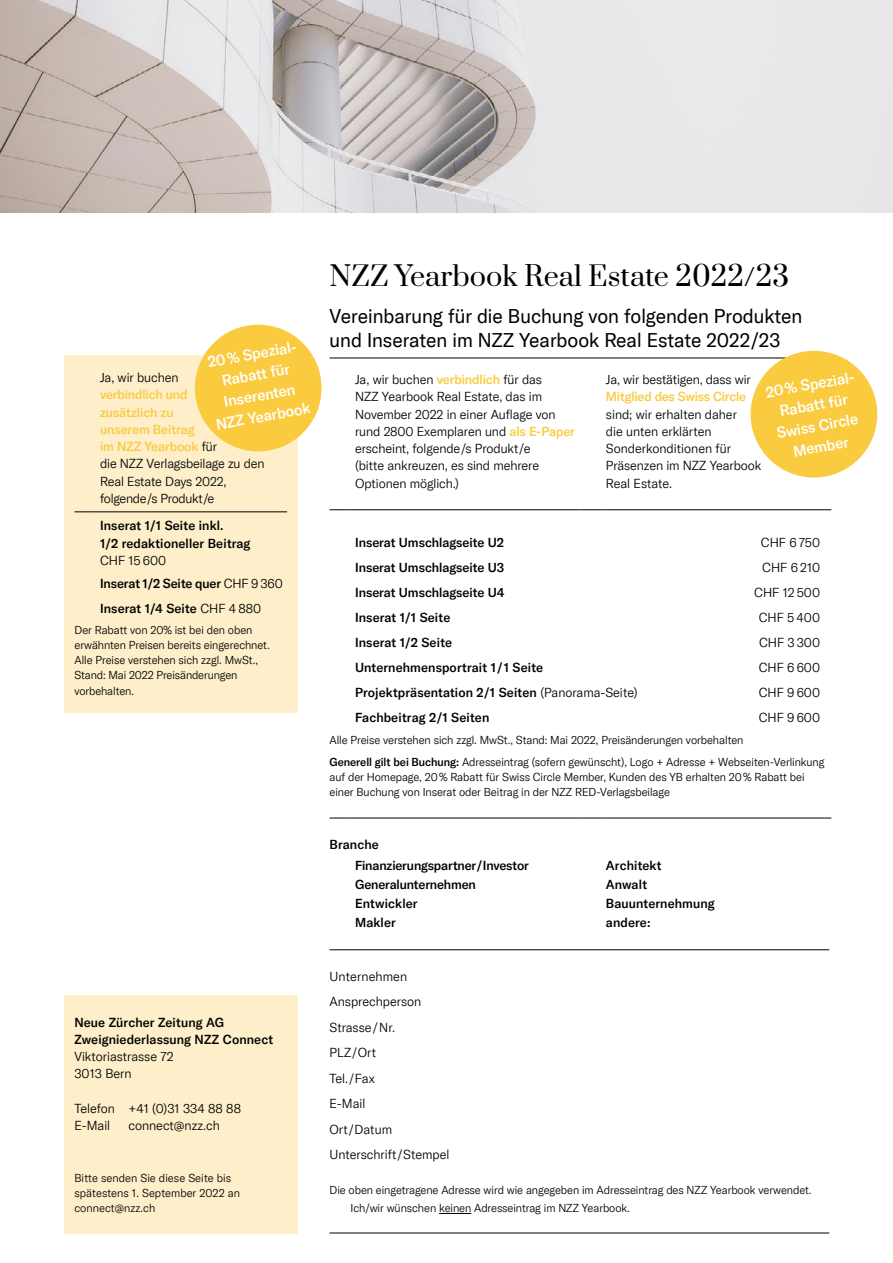
<style>
.page{position:relative;width:893px;height:1263px;background:#fff}
.page>*{position:absolute;margin:0;border:0;box-sizing:border-box;transform-origin:0 0}
.t1{font:27px "Prata";color:#000}
.t2{font:19.5px/24px "GT America";color:#000}
.t3{font:500 15px/21px "GT America";color:#fff;text-align:center}
.t4{font:300 12.75px/17.2px "GT America";letter-spacing:-.005em;color:#000}
.t5{font:500 12.75px/17.2px "GT America";letter-spacing:.01em;color:#000}
.t6{font:500 12.75px/20.7px "GT America";letter-spacing:-.01em;color:#000}
.t7{font:500 12.75px "GT America";letter-spacing:-.015em;color:#facb3f}
.t8{font:300 11.25px/15px "GT America";letter-spacing:-.005em;color:#000}
.s1{font-weight:500;color:#facb3f}
.s2{font-weight:300}
.s3{font-weight:500}
</style>
<div class="page">
<img style="left:0;top:0;width:893px;height:213px">
<div style="left:64px;top:995px;width:234px;height:238px;background:#feefca"></div>
<hr style="left:330px;top:1233px;width:499px;height:1px;background:#000">
<hr style="left:330px;top:358px;width:499px;height:1px;background:#000">
<hr style="left:330px;top:949px;width:499px;height:1px;background:#000">
<svg style="left:330px;top:509px;width:21px;height:1px"></svg>
<hr style="left:351px;top:509px;width:229px;height:1px;background:#000">
<svg style="left:580px;top:509px;width:22px;height:1px"></svg>
<hr style="left:602px;top:509px;width:229px;height:1px;background:#000">
<svg style="left:330px;top:818px;width:21px;height:1px"></svg>
<hr style="left:351px;top:818px;width:229px;height:1px;background:#000">
<svg style="left:580px;top:818px;width:22px;height:1px"></svg>
<hr style="left:602px;top:818px;width:229px;height:1px;background:#000">
<div style="left:751px;top:351px;width:126px;height:126px;background:#facb3f;border-radius:50%"></div>
<div style="left:64px;top:356px;width:234px;height:357px;background:#feefca"></div>
<div style="left:195px;top:325px;width:127px;height:126px;background:#facb3f;border-radius:50%"></div>
<svg style="left:75px;top:512px;width:21px;height:1px"></svg>
<hr style="left:96px;top:512px;width:191px;height:1px;background:#000">
<hr style="left:439px;top:1213px;width:32px;height:1px;background:#000">
<p class="t3" style="left:203px;top:352px;width:103px;rotate:-10deg">20 % Spezial-<br>Rabatt für<br>Inserenten<br>NZZ Yearbook</p>
<p class="t4" style="left:100px;top:369px;width:80px">Ja, wir buchen</p>
<p class="t4" style="left:100px;top:386px;width:166px"><span class="s1">verbindlich und<br>zusätzlich zu<br>unserem Beitrag<br>im NZZ Yearbook</span> für<br>die NZZ Verlagsbeilage zu den<br>Real Estate Days 2022, folgende /s Produkt /e</p>
<p class="t5" style="left:100px;top:517px;width:152px">Inserat 1/1 Seite inkl.<br>1/2 redaktioneller Beitrag</p>
<p class="t5" style="left:100px;top:549px;width:184px;line-height:22.8px"><span class="s2">CHF 15 600<br></span>Inserat 1/2 Seite quer <span class="s2">CHF 9 360</span></p>
<p class="t5" style="left:100px;top:599px;width:163px">Inserat 1/4 Seite <span class="s2">CHF 4 880</span></p>
<p class="t8" style="left:75px;top:623px;width:197px">Der Rabatt von 20% ist bei den oben erwähnten Preisen bereits eingerechnet.<br>Alle Preise verstehen sich zzgl. MwSt.,<br>Stand: Mai 2022 Preisänderungen vorbehalten.</p>
<p class="t5" style="left:74px;top:1013px;width:200px">Neue Zürcher Zeitung AG<br>Zweigniederlassung NZZ Connect</p>
<p class="t4" style="left:74px;top:1048px;width:101px">Viktoriastrasse 72<br>3013 Bern</p>
<p class="t4" style="left:74px;top:1100px;width:168px">Telefon +41 (0)31 334 88 88<br>E-Mail</p>
<p class="t4" style="left:128px;top:1117px;width:93px">connect@nzz.ch</p>
<p class="t8" style="left:74px;top:1170px;width:167px">Bitte senden Sie diese Seite bis spätestens 1. September 2022 an connect@nzz.ch</p>
<h1 class="t1" style="left:330px;top:254px;width:461px">NZZ Yearbook Real Estate 2022/23</h1>
<h2 class="t2" style="left:330px;top:304px;width:474px">Vereinbarung für die Buchung von folgenden Produkten und Inseraten im NZZ Yearbook Real Estate 2022/23</h2>
<p class="t4" style="left:355px;top:371px;width:221px">Ja, wir buchen <span class="s1">verbindlich</span> für das<br>NZZ Yearbook Real Estate, das im<br>November 2022 in einer Auflage von rund 2800 Exemplaren und <span class="s1">als E-Paper </span>erscheint, folgende /s Produkt /e<br>(bitte ankreuzen, es sind mehrere<br>Optionen möglich.)</p>
<p class="t4" style="left:606px;top:371px;width:146px">Ja, wir bestätigen, dass wir</p>
<p class="t3" style="left:764px;top:382px;width:101px;rotate:-10deg">20 % Spezial-</p>
<p class="t3" style="left:778px;top:401px;width:70px;rotate:-10deg">Rabatt für</p>
<p class="t3" style="left:775px;top:422px;width:84px;rotate:-10deg">Swiss Circle</p>
<p class="t3" style="left:792px;top:441px;width:57px;rotate:-10deg">Member</p>
<p class="t7" style="left:606px;top:389px;width:142px">Mitglied des Swiss Circle</p>
<p class="t4" style="left:606px;top:406px;width:157px">sind; wir erhalten daher<br>die unten erklärten<br>Sonderkonditionen für<br>Präsenzen im NZZ Yearbook<br>Real Estate.</p>
<p class="t5" style="left:355px;top:533px;width:150px">Inserat Umschlagseite U2</p>
<p class="t4" style="left:761px;top:533px;width:61px">CHF 6 750</p>
<p class="t5" style="left:355px;top:558px;width:151px">Inserat Umschlagseite U3</p>
<p class="t4" style="left:762px;top:558px;width:59px">CHF 6 210</p>
<p class="t5" style="left:355px;top:583px;width:151px">Inserat Umschlagseite U4</p>
<p class="t4" style="left:754px;top:584px;width:67px">CHF 12 500</p>
<p class="t5" style="left:355px;top:609px;width:97px">Inserat 1/1 Seite</p>
<p class="t4" style="left:759px;top:609px;width:63px">CHF 5 400</p>
<p class="t5" style="left:355px;top:634px;width:99px">Inserat 1/2 Seite</p>
<p class="t4" style="left:759px;top:634px;width:63px">CHF 3 300</p>
<p class="t5" style="left:355px;top:659px;width:190px">Unternehmensportrait 1 / 1 Seite</p>
<p class="t4" style="left:759px;top:659px;width:63px">CHF 6 600</p>
<p class="t5" style="left:355px;top:684px;width:284px">Projektpräsentation 2/1 Seiten <span class="s2">(Panorama-Seite)</span></p>
<p class="t4" style="left:759px;top:684px;width:63px">CHF 9 600</p>
<p class="t5" style="left:355px;top:709px;width:136px">Fachbeitrag 2/1 Seiten</p>
<p class="t4" style="left:759px;top:709px;width:63px">CHF 9 600</p>
<p class="t8" style="left:330px;top:729px;width:496px;line-height:22.5px">Alle Preise verstehen sich zzgl. MwSt., Stand: Mai 2022, Preisänderungen vorbehalten<br><span class="s3">Generell gilt bei Buchung:</span> Adresseintrag (sofern gewünscht), Logo + Adresse + Webseiten-Verlinkung</p>
<p class="t8" style="left:330px;top:770px;width:477px">auf der Homepage, 20 % Rabatt für Swiss Circle Member, Kunden des YB erhalten 20 % Rabatt bei einer Buchung von Inserat oder Beitrag in der NZZ RED-Verlagsbeilage</p>
<p class="t6" style="left:355px;top:834px;width:175px;text-indent:-26px">Branche<br>Finanzierungspartner / Investor</p>
<p class="t5" style="left:606px;top:857px;width:57px">Architekt</p>
<p class="t6" style="left:355px;top:874px;width:122px">Generalunternehmen</p>
<p class="t5" style="left:606px;top:876px;width:43px">Anwalt</p>
<p class="t5" style="left:355px;top:895px;width:64px">Entwickler</p>
<p class="t5" style="left:606px;top:895px;width:110px">Bauunternehmung</p>
<p class="t5" style="left:355px;top:914px;width:42px">Makler</p>
<p class="t5" style="left:606px;top:914px;width:46px">andere:</p>
<p class="t4" style="left:330px;top:964px;width:121px;line-height:25.5px">Unternehmen<br>Ansprechperson<br>Strasse / Nr.<br>PLZ / Ort<br>Tel. / Fax<br>E-Mail<br>Ort / Datum<br>Unterschrift / Stempel</p>
<p class="t8" style="left:351px;top:1181px;width:463px;line-height:18px;text-indent:-21px">Die oben eingetragene Adresse wird wie angegeben im Adresseintrag des NZZ Yearbook verwendet.<br>Ich/wir wünschen keinen Adresseintrag im NZZ Yearbook.</p>
</div>
